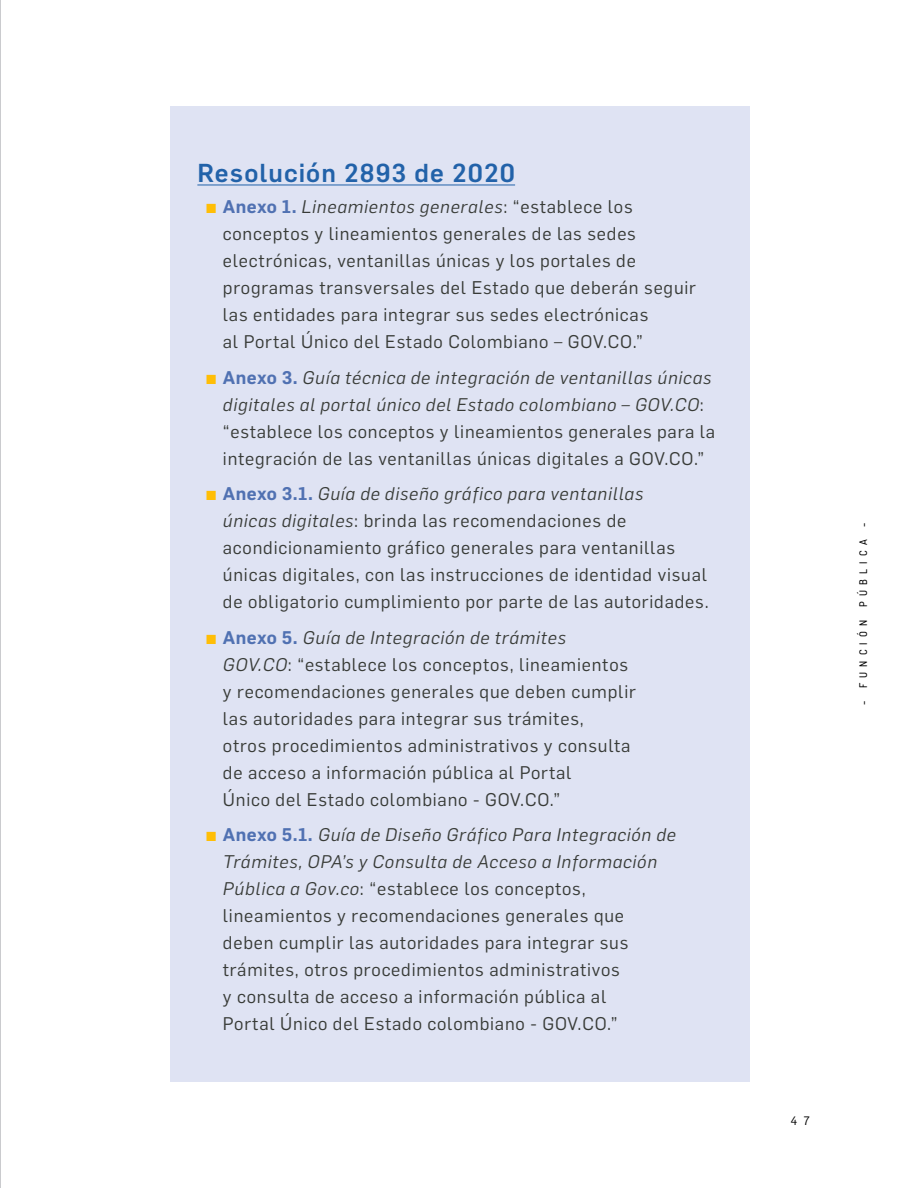
<style>
.page{position:relative;width:918px;height:1188px;background:#fff}
.page>*{position:absolute;margin:0;border:0;box-sizing:border-box;transform-origin:0 0}
.H4{font:500 25.5px "Flama";letter-spacing:.045em;color:#2262a9}
.t1{font:18px/27px "Flama";letter-spacing:.045em;color:#383b37}
.t2{font:12px "Flama";color:#000}
.t3{font:500 10.5px "Dosis";letter-spacing:.5em;color:#000}
.s1{font-weight:500;font-size:16.5px;color:#ffbe06}
.s2{font-weight:600;color:#5071b2}
.s3{font-style:italic}
</style>
<div class="page">
<div style="left:170px;top:106px;width:580px;height:976px;background:#dfe3f3"></div>
<hr style="left:197px;top:185px;width:318px;height:1px;background:#2262a9">
<hr style="left:0;top:0;width:1px;height:1188px;background:#97989f">
<h3 class="H4" style="left:197px;top:155px;width:319px">Resolución 2893 de 2020</h3>
<p class="t1" style="left:223px;top:192px;width:475px;text-indent:-17px"><span class="s1">▪</span> <span class="s2">Anexo 1.</span> <span class="s3">Lineamientos generales</span>: “establece los conceptos y lineamientos generales de las sedes electrónicas, ventanillas únicas y los portales de programas transversales del Estado que deberán seguir las entidades para integrar sus sedes electrónicas<br>al Portal Único del Estado Colombiano – GOV.CO.”</p>
<p class="t1" style="left:223px;top:363px;width:494px;text-indent:-17px"><span class="s1">▪</span> <span class="s2">Anexo 3.</span> <span class="s3">Guía técnica de integración de ventanillas únicas digitales al portal único del Estado colombiano – GOV.CO</span>: “establece los conceptos y lineamientos generales para la integración de las ventanillas únicas digitales a GOV.CO.”</p>
<p class="t1" style="left:223px;top:479px;width:487px;text-indent:-17px"><span class="s1">▪</span> <span class="s2">Anexo 3.1.</span> <span class="s3">Guía de diseño gráfico para ventanillas<br>únicas digitales</span>: brinda las recomendaciones de acondicionamiento gráfico generales para ventanillas únicas digitales, con las instrucciones de identidad visual de obligatorio cumplimiento por parte de las autoridades.</p>
<p class="t1" style="left:223px;top:623px;width:415px;text-indent:-17px"><span class="s1">▪</span> <span class="s2">Anexo 5.</span> <span class="s3">Guía de Integración de trámites GOV.CO</span>: “establece los conceptos, lineamientos y recomendaciones generales que deben cumplir las autoridades para integrar sus trámites,<br>otros procedimientos administrativos y consulta de acceso a información pública al Portal<br>Único del Estado colombiano - GOV.CO.”</p>
<p class="t1" style="left:223px;top:820px;width:455px;text-indent:-17px"><span class="s1">▪</span> <span class="s2">Anexo 5.1.</span> <span class="s3">Guía de Diseño Gráfico Para Integración de Trámites, OPA’s y Consulta de Acceso a Información Pública a Gov.co</span>: “establece los conceptos, lineamientos y recomendaciones generales que deben cumplir las autoridades para integrar sus trámites, otros procedimientos administrativos<br>y consulta de acceso a información pública al<br>Portal Único del Estado colombiano - GOV.CO.”</p>
<p class="t3" style="left:857px;top:705px;width:184px;rotate:-90deg">- FUNCIÓN PÚBLICA -</p>
<p class="t2" style="left:791px;top:1113px;width:21px">4 7</p>
</div>
